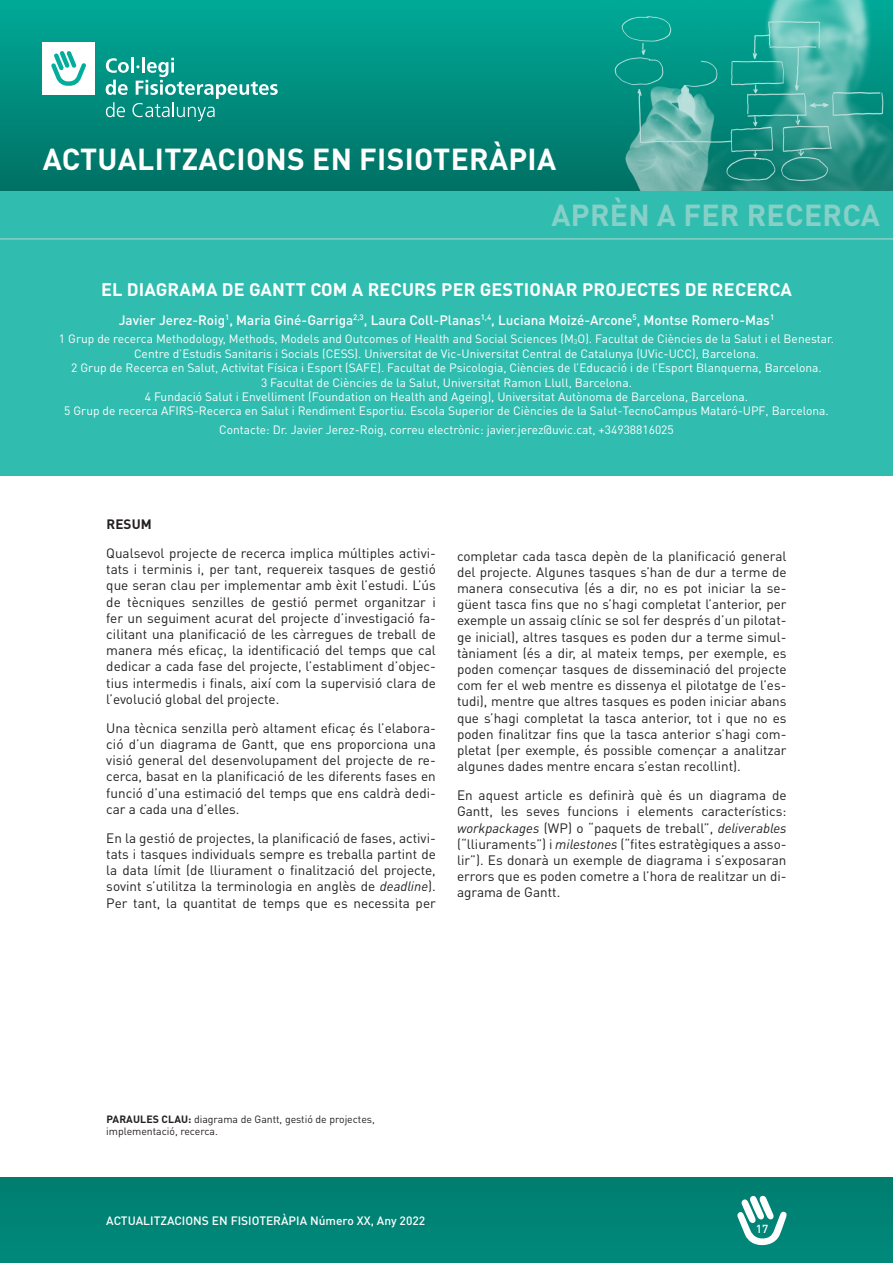
<style>
.page{position:relative;width:893px;height:1263px;background:#fff}
.page>*{position:absolute;margin:0;border:0;box-sizing:border-box;transform-origin:0 0}
.t1{font:700 30px "DIN Pro";letter-spacing:.01em;color:#fff}
.t2{font:700 30px "DIN Pro";letter-spacing:.01em;color:#87d0c8}
.t3{font:700 18px "DIN Pro";letter-spacing:.01em;color:#fff}
.t4{font:13.5px/16.2px "DIN Pro";color:#231f20;text-align:justify}
.t5{font:500 13.5px "DIN Pro";color:#fff}
.t6{font:700 13.5px "DIN Pro";letter-spacing:.01em;color:#231f20}
.t7{font:12px/14.4px "DIN Pro";color:#fff;text-align:center}
.t8{font:500 12px "DIN Pro";color:#fff}
.t9{font:500 11.55px "DIN Pro";color:#fff}
.t10{font:10.5px/12.6px "DIN Pro";color:#231f20}
.s1{font-style:italic}
.s2{font-weight:700}
</style>
<div class="page">
<div style="left:0;top:1178px;width:893px;height:85px;background:#008375"></div>
<div style="left:0;top:0;width:893px;height:191px;background:linear-gradient(to bottom,#01aa99,#007063)"></div>
<img style="left:597px;top:0;width:296px;height:191px">
<div style="left:0;top:191px;width:893px;height:285px;background:#30bdaf"></div>
<svg style="left:737px;top:1195px;width:50px;height:50px"></svg>
<hr style="left:0;top:238px;width:893px;height:2px;background:#87d0c8">
<div style="left:43px;top:43px;width:52px;height:52px;background:#fff"></div>
<svg style="left:51px;top:51px;width:35px;height:35px"></svg>
<hr style="left:131px;top:57px;width:3px;height:16px;background:#fff">
<hr style="left:142px;top:57px;width:3px;height:16px;background:#fff">
<svg style="left:106px;top:58px;width:172px;height:63px;background:#29a094"></svg>
<h1 class="t1" style="left:43px;top:139px;width:515px">ACTUALITZACIONS EN FISIOTERÀPIA</h1>
<h1 class="t2" style="left:551px;top:195px;width:330px">APRÈN A FER RECERCA</h1>
<h2 class="t3" style="left:101px;top:277px;width:692px">EL DIAGRAMA DE GANTT COM A RECURS PER GESTIONAR PROJECTES DE RECERCA</h2>
<p class="t5" style="left:119px;top:311px;width:657px">Javier Jerez-Roig<sup>1</sup>, Maria Giné-Garriga<sup>2,3</sup>, Laura Coll-Planas<sup>1,4</sup>, Luciana Moizé-Arcone<sup>5</sup>, Montse Romero-Mas<sup>1</sup></p>
<p class="t7" style="left:59px;top:331px;width:776px">1 Grup de recerca Methodology, Methods, Models and Outcomes of Health and Social Sciences (M<sub>3</sub>O). Facultat de Ciències de la Salut i el Benestar.<br>Centre d’Estudis Sanitaris i Socials (CESS). Universitat de Vic-Universitat Central de Catalunya (UVic-UCC), Barcelona.<br>2 Grup de Recerca en Salut, Activitat Física i Esport (SAFE). Facultat de Psicologia, Ciències de l’Educació i de l’Esport Blanquerna, Barcelona.<br>3 Facultat de Ciències de la Salut, Universitat Ramon Llull, Barcelona.<br>4 Fundació Salut i Envelliment (Foundation on Health and Ageing), Universitat Autònoma de Barcelona, Barcelona.<br>5 Grup de recerca AFIRS-Recerca en Salut i Rendiment Esportiu. Escola Superior de Ciències de la Salut-TecnoCampus Mataró-UPF, Barcelona.</p>
<p class="t7" style="left:219px;top:422px;width:456px">Contacte: Dr. Javier Jerez-Roig, correu electrònic: javier.jerez@uvic.cat, +34938816025</p>
<p class="t6" style="left:106px;top:515px;width:47px">RESUM</p>
<p class="t4" style="left:106px;top:545px;width:331px">Qualsevol projecte de recerca implica múltiples activi&shy;tats i terminis i, per tant, requereix tasques de gestió que seran clau per implementar amb èxit l’estudi. L’ús de tècniques senzilles de gestió permet organitzar i fer un seguiment acurat del projecte d’investigació fa&shy;cilitant una planificació de les càrregues de treball de manera més eficaç, la identificació del temps que cal dedicar a cada fase del projecte, l’establiment d’objec&shy;tius intermedis i finals, així com la supervisió clara de l’evolució global del projecte.</p>
<p class="t4" style="left:106px;top:720px;width:331px">Una tècnica senzilla però altament eficaç és l’elabora&shy;ció d’un diagrama de Gantt, que ens proporciona una visió general del desenvolupament del projecte de re&shy;cerca, basat en la planificació de les diferents fases en funció d’una estimació del temps que ens caldrà dedi&shy;car a cada una d’elles.</p>
<p class="t4" style="left:106px;top:829px;width:331px">En la gestió de projectes, la planificació de fases, activi&shy;tats i tasques individuals sempre es treballa partint de la data límit (de lliurament o finalització del projecte, sovint s’utilitza la terminologia en anglès de <span class="s1">deadline</span>).<br>Per tant, la quantitat de temps que es necessita per</p>
<p class="t4" style="left:457px;top:547px;width:331px">completar cada tasca depèn de la planificació general del projecte. Algunes tasques s’han de dur a terme de manera consecutiva (és a dir, no es pot iniciar la se&shy;güent tasca fins que no s’hagi completat l’anterior, per exemple un assaig clínic se sol fer després d’un pilotat&shy;ge inicial), altres tasques es poden dur a terme simul&shy;tàniament (és a dir, al mateix temps, per exemple, es poden començar tasques de disseminació del projecte com fer el web mentre es dissenya el pilotatge de l’es&shy;tudi), mentre que altres tasques es poden iniciar abans que s’hagi completat la tasca anterior, tot i que no es poden finalitzar fins que la tasca anterior s’hagi com&shy;pletat (per exemple, és possible començar a analitzar algunes dades mentre encara s’estan recollint).</p>
<p class="t4" style="left:457px;top:787px;width:331px">En aquest article es definirà què és un diagrama de Gantt, les seves funcions i elements característics: <span class="s1">workpackages</span> (WP) o “paquets de treball”, <span class="s1">deliverables </span>(“lliuraments”) i <span class="s1">milestones</span> (“fites estratègiques a asso&shy;lir”). Es donarà un exemple de diagrama i s’exposaran errors que es poden cometre a l’hora de realitzar un di&shy;agrama de Gantt.</p>
<p class="t10" style="left:106px;top:1112px;width:270px"><span class="s2">PARAULES CLAU:</span> diagrama de Gantt, gestió de projectes, implementació, recerca.</p>
<p class="t8" style="left:106px;top:1213px;width:320px">ACTUALITZACIONS EN FISIOTERÀPIA Número XX, Any 2022</p>
<p class="t9" style="left:756px;top:1221px;width:14px">17</p>
</div>
